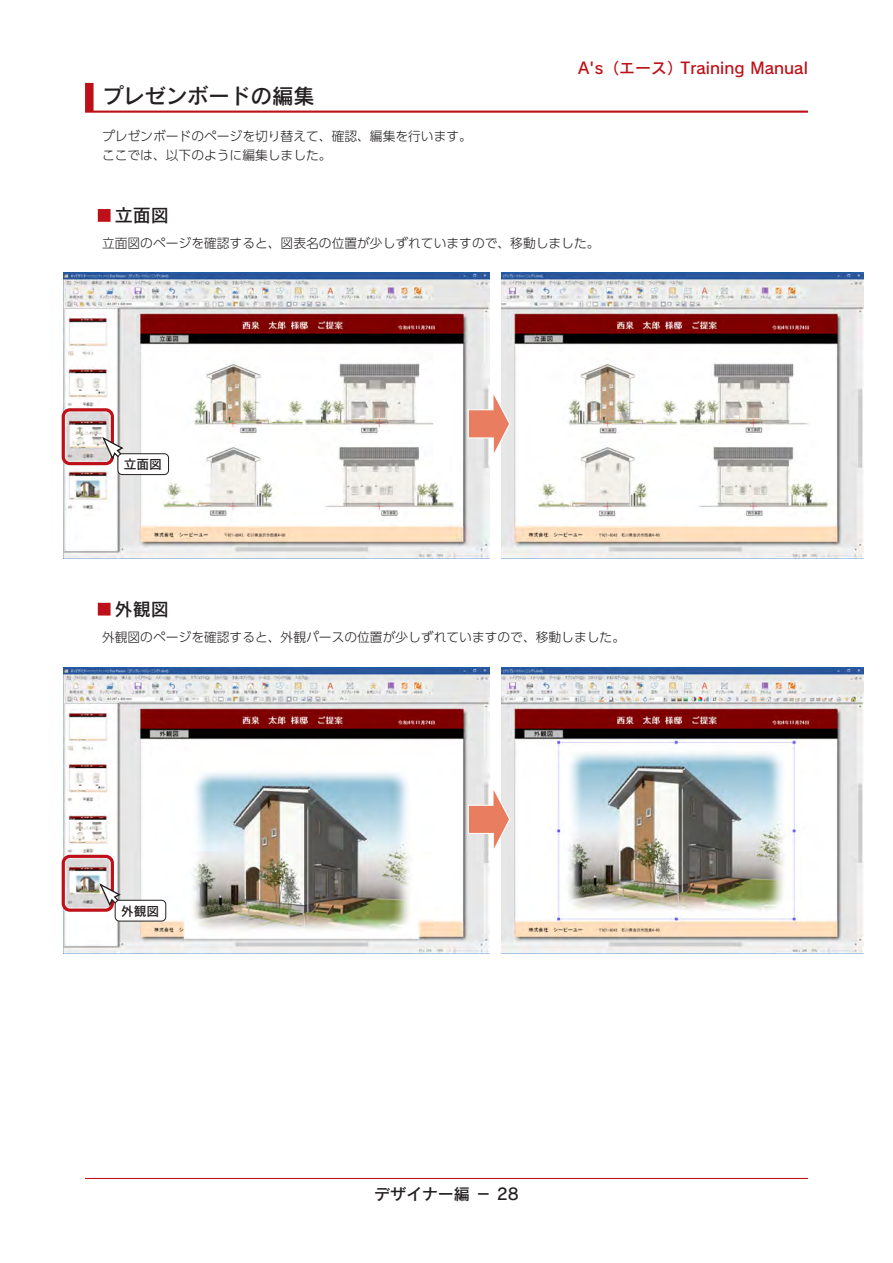
<style>
.page{position:relative;width:893px;height:1263px;background:#fff}
.page>*{position:absolute;margin:0;border:0;box-sizing:border-box;transform-origin:0 0}
.中見出し{font:21.3px "Rodin Pro N DB";color:#231f20}
.小見出し{font:18px "Rodin Pro N DB";color:#231f20}
.t1{font:15.9px "Rodin Pro N DB";color:#bd1018}
.t2{font:15.9px "Rodin Pro N DB";color:#231f20}
.本文{font:300 12.75px "UD Shin Go Pr 6 N";color:#231f20}
.本文太字{font:12.75px "Rodin Pro N DB";color:#231f20}
</style>
<div class="page">
<hr style="left:85px;top:1178px;width:723px;height:1px;background:#bd1018">
<img style="left:64px;top:272px;width:425px;height:286px">
<img style="left:502px;top:272px;width:361px;height:286px">
<div style="left:85px;top:83px;width:723px;height:30px;background:#bd1018"></div>
<div style="left:94px;top:81px;width:718px;height:30px;background:#fff"></div>
<div style="left:98px;top:209px;width:71px;height:13px;background:#bd1018"></div>
<div style="left:111px;top:207px;width:62px;height:21px;background:#fff"></div>
<div style="left:62px;top:408px;width:52px;height:57px;border:3px solid #bd1018;border-radius:7px"></div>
<svg style="left:101px;top:435px;width:25px;height:27px"></svg>
<div style="left:118px;top:454px;width:51px;height:21px;background:#fff;border-radius:4px"></div>
<div style="left:118px;top:453px;width:51px;height:22px;border:1px solid #231f20;border-radius:4px"></div>
<svg style="left:467px;top:388px;width:44px;height:72px;background:#e9c3b9"></svg>
<img style="left:64px;top:668px;width:425px;height:286px">
<img style="left:502px;top:668px;width:361px;height:286px">
<div style="left:62px;top:855px;width:52px;height:57px;border:3px solid #bd1018;border-radius:7px"></div>
<svg style="left:98px;top:882px;width:25px;height:26px"></svg>
<div style="left:115px;top:900px;width:51px;height:21px;background:#fff;border-radius:4px"></div>
<div style="left:115px;top:900px;width:51px;height:21px;border:1px solid #231f20;border-radius:4px"></div>
<svg style="left:467px;top:783px;width:44px;height:72px;background:#eac3b9"></svg>
<div style="left:98px;top:603px;width:71px;height:12px;background:#bd1018"></div>
<div style="left:111px;top:601px;width:62px;height:21px;background:#fff"></div>
<p class="中見出し" style="left:102px;top:82px;width:214px">プレゼンボードの編集</p>
<p class="本文" style="left:102px;top:125px;width:371px">プレゼンボードのページを切り替えて、確認、編集を行います。</p>
<p class="本文" style="left:102px;top:144px;width:231px">ここでは、以下のように編集しました。</p>
<p class="t1" style="left:578px;top:57px;width:231px">A's（エース）Training Manual</p>
<p class="小見出し" style="left:115px;top:203px;width:56px">立面図</p>
<p class="本文" style="left:102px;top:233px;width:499px">立面図のページを確認すると、図表名の位置が少しずれていますので、移動しました。</p>
<p class="本文太字" style="left:124px;top:456px;width:40px">立面図</p>
<p class="小見出し" style="left:115px;top:597px;width:56px">外観図</p>
<p class="本文" style="left:102px;top:627px;width:524px">外観図のページを確認すると、外観パースの位置が少しずれていますので、移動しました。</p>
<p class="本文太字" style="left:121px;top:902px;width:40px">外観図</p>
<p class="t2" style="left:374px;top:1184px;width:146px">デザイナー編 － 28</p>
</div>
